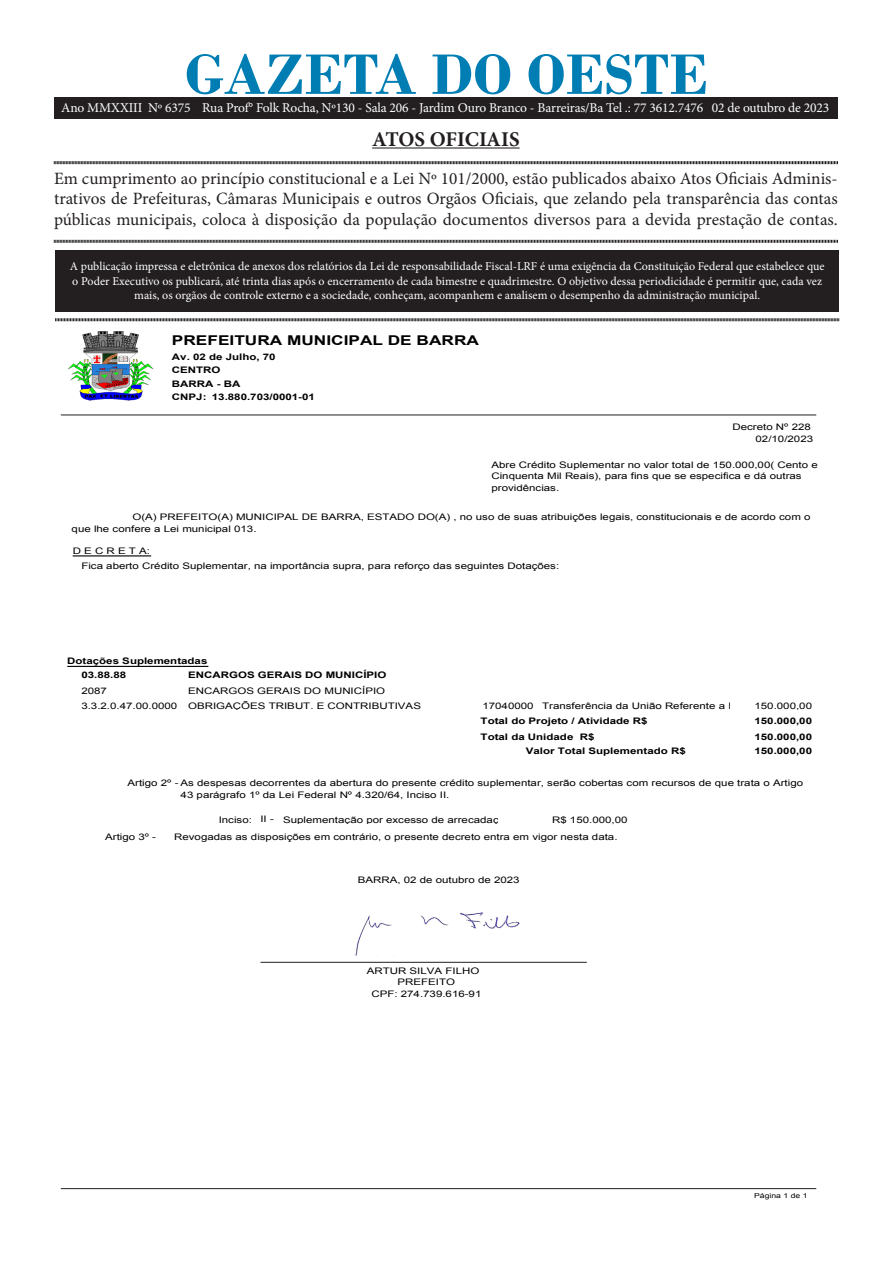
<style>
.page{position:relative;width:893px;height:1263px;background:#fff}
.page>*{position:absolute;margin:0;border:0;box-sizing:border-box;transform-origin:0 0}
.t1{font:700 60px "Bodoni";color:#007eb4}
.t2{font:700 21px "Minion Pro";letter-spacing:-.005em;color:#231f20}
.t3{font:17.25px/20.7px "Minion Pro";color:#231f20;text-align:justify}
.t4{font:13.5px "Minion Pro";letter-spacing:-.01em;color:#fff}
.t5{font:700 13.5px "Arial";color:#000;scale:1.28 1}
.t6{font:12px/14.4px "Minion Pro";color:#fff;text-align:center}
.t7{font:9px/11.9px "Arial";color:#000;scale:1.28 1}
.t8{font:700 9px/13.5px "Arial";color:#000;scale:1.28 1}
.t9{font:6.75px "Arial";color:#000;scale:1.28 1}
</style>
<div class="page">
<div style="left:55px;top:250px;width:784px;height:61px;background:#231f20"></div>
<hr style="left:372px;top:147px;width:148px;height:2px;background:#231f20">
<svg style="left:54px;top:161px;width:784px;height:4px;background:#908e8e"></svg>
<svg style="left:54px;top:239px;width:784px;height:4px;background:#908e8e"></svg>
<svg style="left:55px;top:318px;width:784px;height:4px;background:#908e8e"></svg>
<div style="left:54px;top:98px;width:784px;height:20px;background:#231f20"></div>
<hr style="left:61px;top:414px;width:755px;height:1px;background:#000">
<img style="left:68px;top:332px;width:86px;height:69px">
<hr style="left:73px;top:555px;width:78px;height:1px;background:#000">
<hr style="left:67px;top:666px;width:141px;height:1px;background:#000">
<hr style="left:260px;top:962px;width:327px;height:1px;background:#000">
<img style="left:354px;top:912px;width:166px;height:45px">
<hr style="left:61px;top:1188px;width:755px;height:1px;background:#000">
<p class="t1" style="left:185px;top:39px;width:525px">GAZETA DO OESTE</p>
<p class="t2" style="left:372px;top:124px;width:149px">ATOS OFICIAIS</p>
<p class="t3" style="left:54px;top:168px;width:785px">Em cumprimento ao princípio constitucional e a Lei Nº 101/2000, estão publicados abaixo Atos Oficiais Adminis&shy;trativos de Prefeituras, Câmaras Municipais e outros Orgãos Oficiais, que zelando pela transparência das contas públicas municipais, coloca à disposição da população documentos diversos para a devida prestação de contas.</p>
<p class="t6" style="left:70px;top:259px;width:756px">A publicação impressa e eletrônica de anexos dos relatórios da Lei de responsabilidade Fiscal-LRF é uma exigência da Constituição Federal que estabelece que o Poder Executivo os publicará, até trinta dias após o encerramento de cada bimestre e quadrimestre. O objetivo dessa periodicidade é permitir que, cada vez mais, os orgãos de controle externo e a sociedade, conheçam, acompanhem e analisem o desempenho da administração municipal.</p>
<p class="t4" style="left:61px;top:98px;width:769px">Ano MMXXIII Nº 6375 Rua Prof° Folk Rocha, Nº130 - Sala 206 - Jardim Ouro Branco - Barreiras/Ba Tel .: 77 3612.7476 02 de outubro de 2023</p>
<p class="t5" style="left:172px;top:331px;width:241px">PREFEITURA MUNICIPAL DE BARRA</p>
<p class="t8" style="left:172px;top:377px;width:55px">BARRA - BA<br>CNPJ:</p>
<p class="t8" style="left:172px;top:350px;width:82px">Av. 02 de Julho, 70<br>CENTRO</p>
<p class="t8" style="left:212px;top:391px;width:82px">13.880.703/0001-01</p>
<p class="t7" style="left:732px;top:421px;width:63px">Decreto Nº 228</p>
<p class="t7" style="left:756px;top:433px;width:46px">02/10/2023</p>
<p class="t7" style="left:491px;top:459px;width:256px">Abre Crédito Suplementar no valor total de 150.000,00( Cento e<br>Cinquenta Mil Reais), para fins que se especifica e dá outras providências.</p>
<p class="t7" style="left:72px;top:511px;width:579px;text-indent:61px">O(A) PREFEITO(A) MUNICIPAL DE BARRA, ESTADO DO(A) , no uso de suas atribuições legais, constitucionais e de acordo com o que lhe confere a Lei municipal 013.</p>
<p class="t7" style="left:81px;top:560px;width:375px">Fica aberto Crédito Suplementar, na importância supra, para reforço das seguintes Dotações:</p>
<p class="t7" style="left:73px;top:545px;width:62px">D E C R E T A:</p>
<p class="t8" style="left:81px;top:654px;width:100px;text-indent:-14px">Dotações Suplementadas<br>03.88.88</p>
<p class="t8" style="left:188px;top:668px;width:156px">ENCARGOS GERAIS DO MUNICÍPIO</p>
<p class="t7" style="left:81px;top:683px;width:267px;line-height:15.1px;text-indent:107px">ENCARGOS GERAIS DO MUNICÍPIO<br>3.3.2.0.47.00.0000 OBRIGAÇÕES TRIBUT. E CONTRIBUTIVAS</p>
<p class="t7" style="left:81px;top:685px;width:21px">2087</p>
<p class="t7" style="left:482px;top:700px;width:322px">17040000 Transferência da União Referente a Royalties do Petróleo e Gás Nat</p>
<p class="t7" style="left:754px;top:700px;width:46px">150.000,00</p>
<p class="t8" style="left:481px;top:714px;width:132px">Total do Projeto / Atividade R$</p>
<p class="t8" style="left:754px;top:714px;width:46px">150.000,00</p>
<p class="t8" style="left:481px;top:730px;width:90px">Total da Unidade R$</p>
<p class="t8" style="left:754px;top:730px;width:46px">150.000,00</p>
<p class="t8" style="left:526px;top:745px;width:126px">Valor Total Suplementado R$</p>
<p class="t8" style="left:754px;top:745px;width:46px">150.000,00</p>
<p class="t7" style="left:181px;top:777px;width:488px;text-indent:-53px">Artigo 2º - As despesas decorrentes da abertura do presente crédito suplementar, serão cobertas com recursos de que trata o Artigo<br>43 parágrafo 1º da Lei Federal Nº 4.320/64, Inciso II.</p>
<p class="t7" style="left:219px;top:814px;width:230px">Inciso: II - Suplementação por excesso de arrecadação</p>
<p class="t7" style="left:552px;top:814px;width:60px">R$ 150.000,00</p>
<p class="t7" style="left:105px;top:830px;width:41px">Artigo 3º -</p>
<p class="t7" style="left:174px;top:830px;width:348px">Revogadas as disposições em contrário, o presente decreto entra em vigor nesta data.</p>
<p class="t7" style="left:358px;top:874px;width:128px">BARRA, 02 de outubro de 2023</p>
<p class="t7" style="left:367px;top:965px;width:91px;text-align:center">ARTUR SILVA FILHO<br>PREFEITO<br>CPF: 274.739.616-91</p>
<p class="t9" style="left:754px;top:1191px;width:43px">Página 1 de 1</p>
</div>
